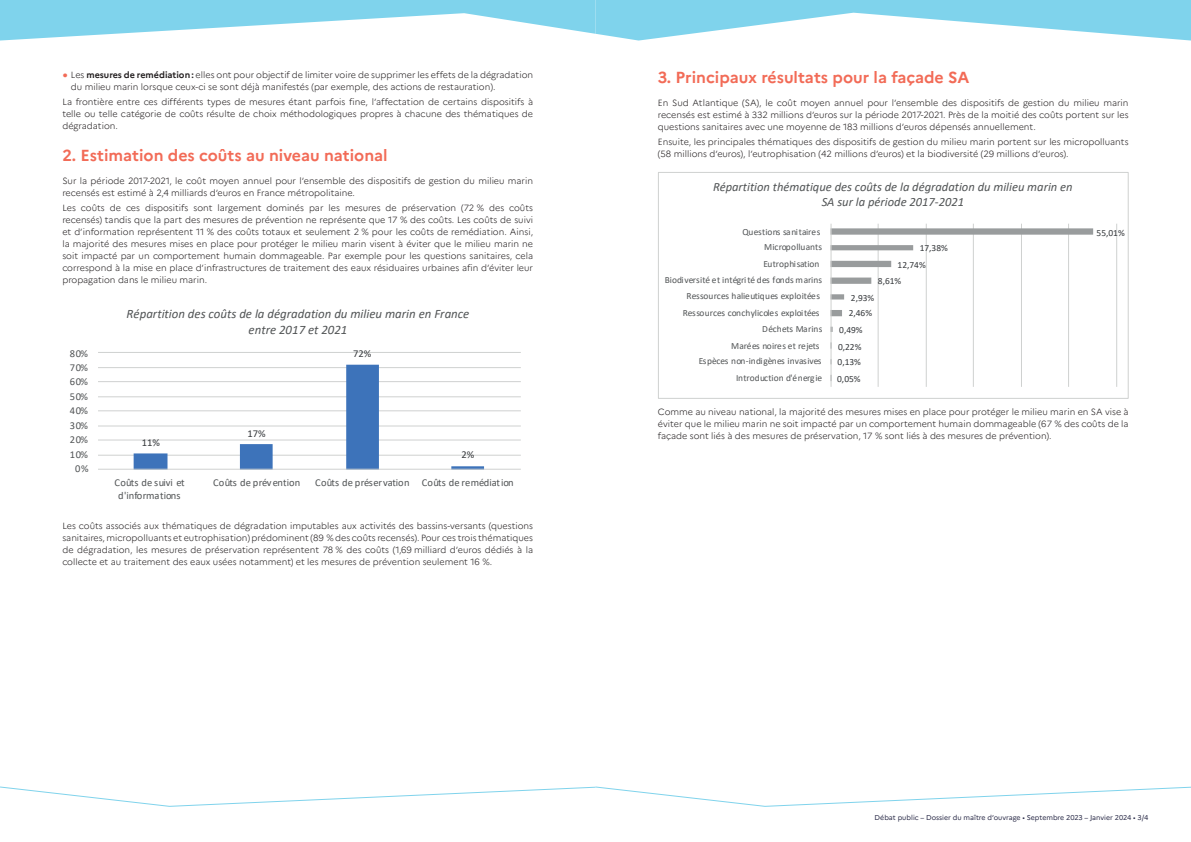
<style>
.page{position:relative;width:1191px;height:842px;background:#fff}
.page>*{position:absolute;margin:0;border:0;box-sizing:border-box;transform-origin:0 0}
.t1{font:700 16px "Marianne";color:#f26b57}
.t2{font:italic 12.8px/16.4px "Calibri";color:#515455;text-align:center}
.t3{font:italic 12.6px/15.7px "Calibri";color:#515455;text-align:center}
.t4{font:10.5px/12.8px "Calibri";color:#515455;text-align:center}
.t5{font:10.5px "Calibri";color:#36393c}
.t6{font:9.4px "Calibri";letter-spacing:-.005em;color:#515455}
.t7{font:9.4px "Calibri";color:#36393c}
.t8{font:300 9px/12px "Marianne";color:#231f20;text-align:justify}
.t9{font:7px "Marianne";color:#2a2b48}
.s1{font-size:18px;color:#f26b57}
.s2{font-weight:700}
</style>
<div class="page">
<svg style="left:0;top:786px;width:1191px;height:21px"></svg>
<svg style="left:0;top:0;width:1191px;height:41px"></svg>
<hr style="left:98px;top:455px;width:423px;height:1px;background:#cfd1d0">
<hr style="left:98px;top:440px;width:423px;height:1px;background:#cfd1d0">
<hr style="left:98px;top:426px;width:423px;height:1px;background:#cfd1d0">
<hr style="left:98px;top:410px;width:423px;height:1px;background:#cfd1d0">
<hr style="left:98px;top:396px;width:423px;height:1px;background:#cfd1d0">
<hr style="left:98px;top:381px;width:423px;height:1px;background:#cfd1d0">
<hr style="left:98px;top:367px;width:423px;height:1px;background:#cfd1d0">
<hr style="left:98px;top:352px;width:423px;height:1px;background:#cfd1d0">
<svg style="left:134px;top:365px;width:350px;height:104px"></svg>
<hr style="left:98px;top:469px;width:423px;height:1px;background:#cfd1d0">
<hr style="left:877px;top:224px;width:1px;height:163px;background:#cfd1d0">
<hr style="left:926px;top:224px;width:1px;height:163px;background:#cfd1d0">
<hr style="left:973px;top:224px;width:1px;height:163px;background:#cfd1d0">
<hr style="left:1021px;top:224px;width:1px;height:163px;background:#cfd1d0">
<hr style="left:1068px;top:224px;width:1px;height:163px;background:#cfd1d0">
<hr style="left:1116px;top:224px;width:1px;height:163px;background:#cfd1d0">
<svg style="left:831px;top:228px;width:262px;height:153px"></svg>
<hr style="left:830px;top:224px;width:1px;height:163px;background:#cfd1d0">
<div style="left:658px;top:172px;width:470px;height:227px;border:1px solid #cfd1d0"></div>
<p class="t8" style="left:71px;top:69px;width:464px;text-indent:-9px"><span class="s1">•</span> Les <span class="s2">mesures de remédiation:</span> elles ont pour objectif de limiter voire de supprimer les effets de la dégradation du milieu marin lorsque ceux-ci se sont déjà manifestés (par exemple, des actions de restauration).</p>
<p class="t8" style="left:62px;top:96px;width:472px">La frontière entre ces différents types de mesures étant parfois fine, l’affectation de certains dispositifs à telle ou telle catégorie de coûts résulte de choix méthodologiques propres à chacune des thématiques de dégradation.</p>
<h1 class="t1" style="left:62px;top:146px;width:327px">2. Estimation des coûts au niveau national</h1>
<p class="t8" style="left:62px;top:175px;width:472px">Sur la période 2017-2021, le coût moyen annuel pour l’ensemble des dispositifs de gestion du milieu marin recensés est estimé à 2,4 milliards d’euros en France métropolitaine.</p>
<p class="t8" style="left:62px;top:202px;width:472px">Les coûts de ces dispositifs sont largement dominés par les mesures de préservation (72 % des coûts recensés) tandis que la part des mesures de prévention ne représente que 17 % des coûts. Les coûts de suivi et d’information représentent 11 % des coûts totaux et seulement 2 % pour les coûts de remédiation. Ainsi, la majorité des mesures mises en place pour protéger le milieu marin visent à éviter que le milieu marin ne soit impacté par un comportement humain dommageable. Par exemple pour les questions sanitaires, cela correspond à la mise en place d’infrastructures de traitement des eaux résiduaires urbaines afin d’éviter leur propagation dans le milieu marin.</p>
<p class="t4" style="left:70px;top:346px;width:20px">80%</p>
<p class="t4" style="left:70px;top:360px;width:20px">70%</p>
<p class="t4" style="left:70px;top:374px;width:20px">60%</p>
<p class="t4" style="left:70px;top:390px;width:20px">50%</p>
<p class="t4" style="left:70px;top:404px;width:20px">40%</p>
<p class="t4" style="left:70px;top:419px;width:20px">30%</p>
<p class="t4" style="left:70px;top:433px;width:20px">20%</p>
<p class="t4" style="left:70px;top:448px;width:20px">10%</p>
<p class="t4" style="left:75px;top:462px;width:15px">0%</p>
<h2 class="t2" style="left:127px;top:305px;width:344px">Répartition des coûts de la dégradation du milieu marin en France entre 2017 et 2021</h2>
<p class="t5" style="left:142px;top:436px;width:20px">11%</p>
<p class="t5" style="left:247px;top:426px;width:20px">17%</p>
<p class="t5" style="left:353px;top:346px;width:20px">72%</p>
<p class="t5" style="left:461px;top:447px;width:14px">2%</p>
<p class="t4" style="left:114px;top:476px;width:72px">Coûts de suivi et d'informations</p>
<p class="t4" style="left:213px;top:476px;width:89px">Coûts de prévention</p>
<p class="t4" style="left:315px;top:476px;width:200px">Coûts de préservation Coûts de remédiation</p>
<p class="t8" style="left:62px;top:520px;width:472px">Les coûts associés aux thématiques de dégradation imputables aux activités des bassins-versants (questions sanitaires, micropolluants et eutrophisation) prédominent (89 % des coûts recensés). Pour ces trois thématiques de dégradation, les mesures de préservation représentent 78 % des coûts (1,69 milliard d’euros dédiés à la collecte et au traitement des eaux usées notamment) et les mesures de prévention seulement 16 %.</p>
<h1 class="t1" style="left:658px;top:67px;width:313px">3. Principaux résultats pour la façade SA</h1>
<p class="t8" style="left:658px;top:97px;width:472px">En Sud Atlantique (SA), le coût moyen annuel pour l’ensemble des dispositifs de gestion du milieu marin recensés est estimé à 332 millions d’euros sur la période 2017-2021. Près de la moitié des coûts portent sur les questions sanitaires avec une moyenne de 183 millions d’euros dépensés annuellement.</p>
<p class="t8" style="left:658px;top:136px;width:472px">Ensuite, les principales thématiques des dispositifs de gestion du milieu marin portent sur les micropolluants (58 millions d’euros), l’eutrophisation (42 millions d’euros) et la biodiversité (29 millions d’euros).</p>
<h3 class="t3" style="left:713px;top:178px;width:361px">Répartition thématique des coûts de la dégradation du milieu marin en<br>SA sur la période 2017-2021</h3>
<p class="t6" style="left:742px;top:225px;width:79px">Questions sanitaires</p>
<p class="t6" style="left:764px;top:241px;width:60px">Micropolluants</p>
<p class="t7" style="left:919px;top:242px;width:30px">17,38%</p>
<p class="t6" style="left:763px;top:257px;width:58px">Eutrophisation</p>
<p class="t7" style="left:897px;top:258px;width:30px">12,74%</p>
<p class="t6" style="left:664px;top:273px;width:159px">Biodiversité et intégrité des fonds marins</p>
<p class="t7" style="left:878px;top:274px;width:25px">8,61%</p>
<p class="t6" style="left:686px;top:290px;width:135px">Ressources halieutiques exploitées</p>
<p class="t7" style="left:851px;top:291px;width:25px">2,93%</p>
<p class="t6" style="left:682px;top:307px;width:138px">Ressources conchylicoles exploitées</p>
<p class="t7" style="left:848px;top:307px;width:25px">2,46%</p>
<p class="t6" style="left:762px;top:322px;width:62px">Déchets Marins</p>
<p class="t7" style="left:839px;top:323px;width:25px">0,49%</p>
<p class="t6" style="left:731px;top:339px;width:90px">Marées noires et rejets</p>
<p class="t7" style="left:838px;top:340px;width:25px">0,22%</p>
<p class="t6" style="left:698px;top:355px;width:124px">Espèces non-indigènes invasives</p>
<p class="t7" style="left:837px;top:356px;width:25px">0,13%</p>
<p class="t6" style="left:736px;top:371px;width:88px">Introduction d'énergie</p>
<p class="t7" style="left:837px;top:372px;width:25px">0,05%</p>
<p class="t7" style="left:1096px;top:226px;width:30px">55,01%</p>
<p class="t8" style="left:658px;top:405px;width:472px">Comme au niveau national, la majorité des mesures mises en place pour protéger le milieu marin en SA vise à éviter que le milieu marin ne soit impacté par un comportement humain dommageable (67 % des coûts de la façade sont liés à des mesures de préservation, 17 % sont liés à des mesures de prévention).</p>
<p class="t9" style="left:874px;top:813px;width:275px">Débat public – Dossier du maître d’ouvrage • Septembre 2023 – Janvier 2024 • 3/4</p>
</div>
